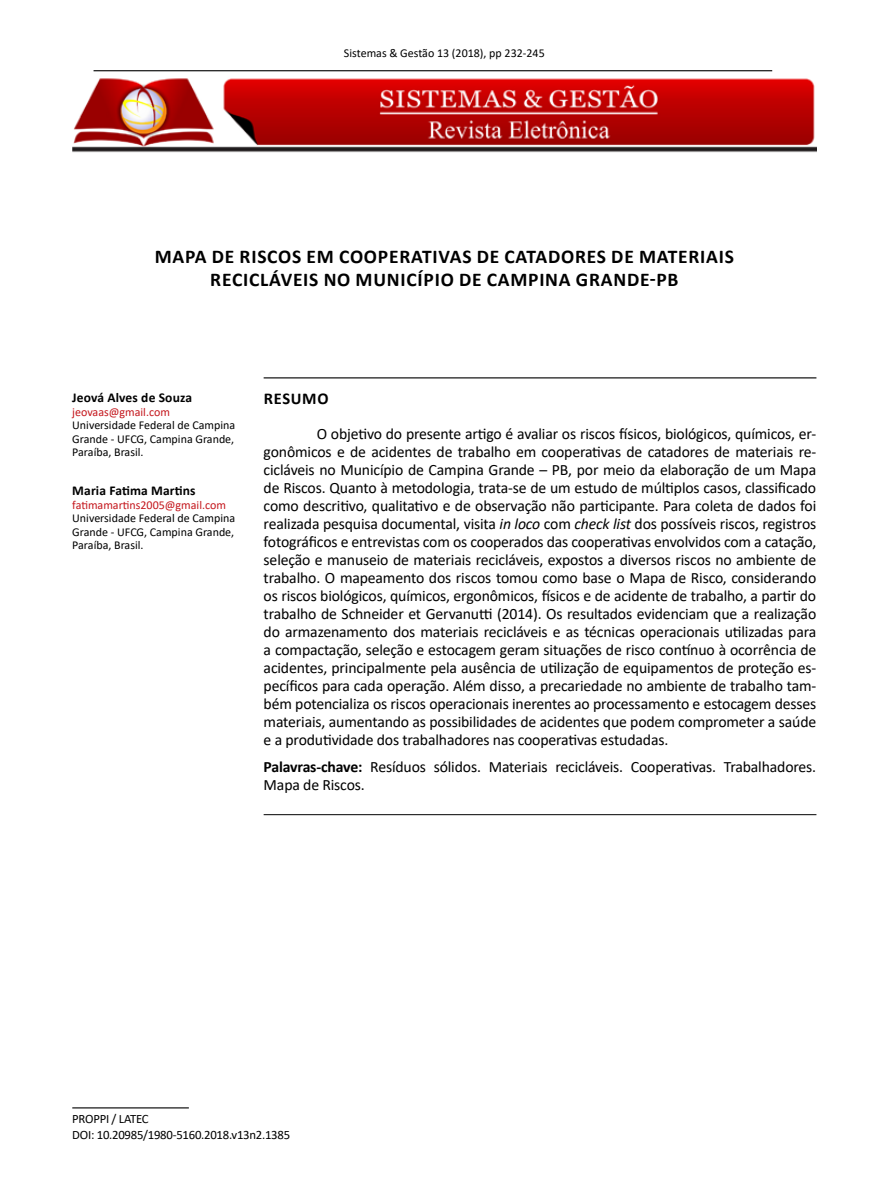
<style>
.page{position:relative;width:893px;height:1191px;background:#fff}
.page>*{position:absolute;margin:0;border:0;box-sizing:border-box;transform-origin:0 0}
.t1{font:700 19.5px/23.4px "Calibri";letter-spacing:.04em;color:#000;text-align:center}
.t2{font:700 16.5px "Calibri";letter-spacing:.04em;color:#000}
.t3{font:15.75px/18px "Calibri";letter-spacing:-.01em;color:#000;text-align:justify}
.t4{font:700 13.5px "Calibri";letter-spacing:.01em;color:#000}
.t5{font:12.75px/15.3px "Calibri";letter-spacing:-.02em;color:#000}
.t6{font:12px/13.5px "Calibri";color:#000;text-align:justify}
.t7{font:12px "Calibri";color:#c4161c}
.s1{font-style:italic}
.s2{font-weight:700}
</style>
<div class="page">
<img style="left:72px;top:78px;width:744px;height:75px">
<hr style="left:94px;top:70px;width:678px;height:1px;background:#000">
<hr style="left:72px;top:1107px;width:117px;height:1px;background:#000">
<hr style="left:264px;top:377px;width:552px;height:1px;background:#000">
<hr style="left:264px;top:814px;width:552px;height:1px;background:#000">
<p class="t6" style="left:344px;top:46px;width:202px">Sistemas &amp; Gestão 13 (2018), pp 232-245</p>
<p class="t1" style="left:155px;top:244px;width:581px">MAPA DE RISCOS EM COOPERATIVAS DE CATADORES DE MATERIAIS<br>RECICLÁVEIS NO MUNICÍPIO DE CAMPINA GRANDE-PB</p>
<p class="t4" style="left:72px;top:388px;width:121px">Jeová Alves de Souza</p>
<p class="t7" style="left:72px;top:403px;width:99px">jeovaas@gmail.com</p>
<p class="t6" style="left:72px;top:418px;width:165px">Universidade Federal de Campina Grande - UFCG, Campina Grande, Paraíba, Brasil.</p>
<p class="t4" style="left:72px;top:481px;width:125px">Maria Fatima Martins</p>
<p class="t7" style="left:72px;top:496px;width:155px">fatimamartins2005@gmail.com</p>
<p class="t6" style="left:72px;top:511px;width:165px">Universidade Federal de Campina Grande - UFCG, Campina Grande, Paraíba, Brasil.</p>
<p class="t2" style="left:264px;top:387px;width:66px">RESUMO</p>
<p class="t3" style="left:264px;top:424px;width:554px;text-indent:53px">O objetivo do presente artigo é avaliar os riscos físicos, biológicos, químicos, er&shy;gonômicos e de acidentes de trabalho em cooperativas de catadores de materiais re&shy;cicláveis no Município de Campina Grande – PB, por meio da elaboração de um Mapa de Riscos. Quanto à metodologia, trata-se de um estudo de múltiplos casos, classificado como descritivo, qualitativo e de observação não participante. Para coleta de dados foi realizada pesquisa documental, visita <span class="s1">in loco</span> com <span class="s1">check list</span> dos possíveis riscos, registros fotográficos e entrevistas com os cooperados das cooperativas envolvidos com a catação, seleção e manuseio de materiais recicláveis, expostos a diversos riscos no ambiente de trabalho. O mapeamento dos riscos tomou como base o Mapa de Risco, considerando os riscos biológicos, químicos, ergonômicos, físicos e de acidente de trabalho, a partir do trabalho de Schneider et Gervanutti (2014). Os resultados evidenciam que a realização do armazenamento dos materiais recicláveis e as técnicas operacionais utilizadas para a compactação, seleção e estocagem geram situações de risco contínuo à ocorrência de acidentes, principalmente pela ausência de utilização de equipamentos de proteção es&shy;pecíficos para cada operação. Além disso, a precariedade no ambiente de trabalho tam&shy;bém potencializa os riscos operacionais inerentes ao processamento e estocagem desses materiais, aumentando as possibilidades de acidentes que podem comprometer a saúde e a produtividade dos trabalhadores nas cooperativas estudadas.</p>
<p class="t3" style="left:264px;top:757px;width:554px"><span class="s2">Palavras-chave:</span> Resíduos sólidos. Materiais recicláveis. Cooperativas. Trabalhadores.<br>Mapa de Riscos.</p>
<p class="t5" style="left:72px;top:1111px;width:219px">PROPPI / LATEC<br>DOI: 10.20985/1980-5160.2018.v13n2.1385</p>
</div>
